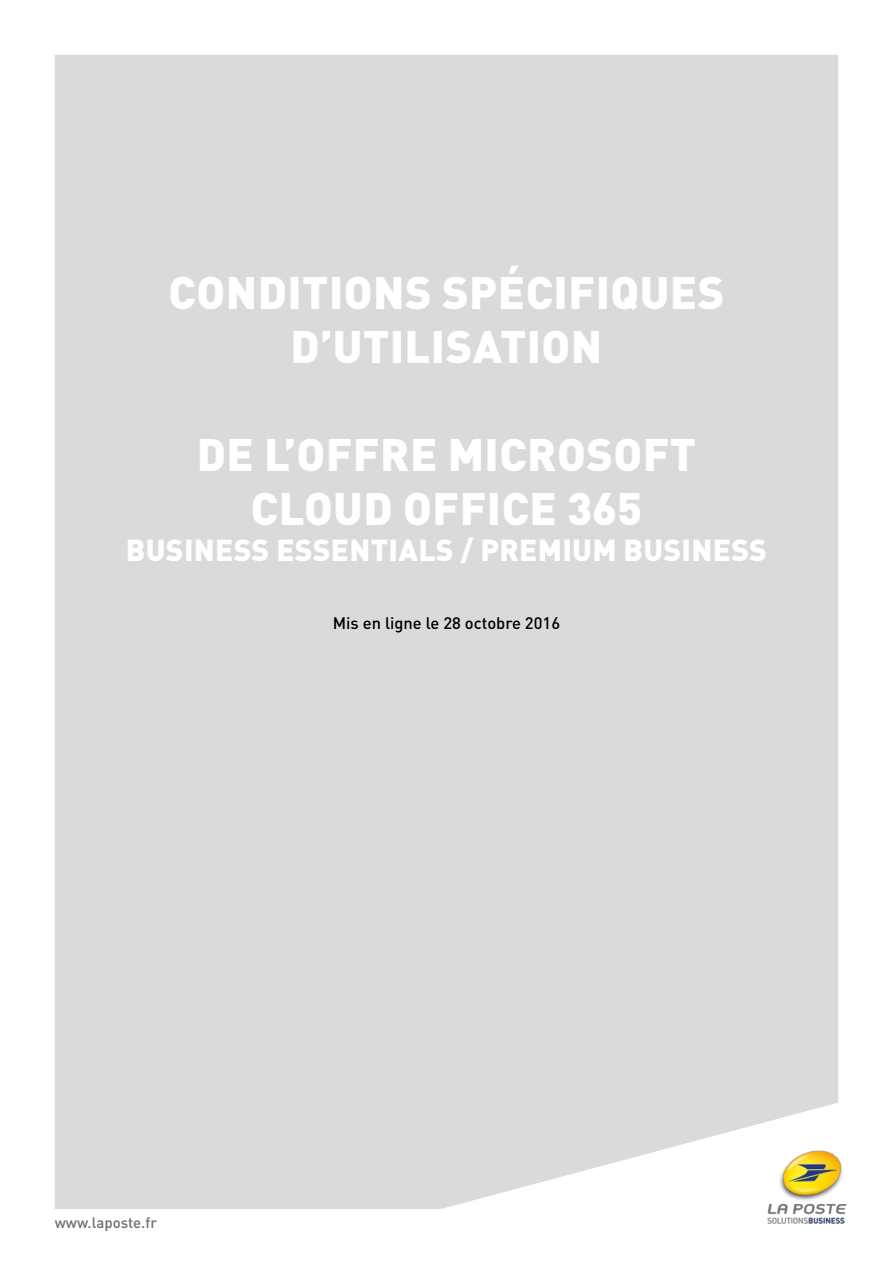
<style>
.page{position:relative;width:893px;height:1263px;background:#fff}
.page>*{position:absolute;margin:0;border:0;box-sizing:border-box;transform-origin:0 0}
.t1{font:900 45px/54px "DIN Pro";letter-spacing:.01em;color:#fff;text-align:center}
.t2{font:900 30px "DIN Pro";letter-spacing:.01em;color:#fff}
.t3{font:500 16.5px "DIN Pro";color:#000}
.t4{font:500 15px "DIN Pro";color:#706f6f}
</style>
<div class="page">
<div style="left:55px;top:55px;width:783px;height:1154px;background:#dadada"></div>
<img style="left:762px;top:1146px;width:85px;height:78px">
<p class="t1" style="left:169px;top:264px;width:557px">CONDITIONS SPÉCIFIQUES<br>D’UTILISATION</p>
<p class="t1" style="left:197px;top:426px;width:501px">DE L’OFFRE MICROSOFT<br>CLOUD OFFICE 365</p>
<p class="t2" style="left:126px;top:530px;width:643px">BUSINESS ESSENTIALS / PREMIUM BUSINESS</p>
<p class="t3" style="left:333px;top:612px;width:229px">Mis en ligne le 28 octobre 2016</p>
<p class="t4" style="left:55px;top:1212px;width:104px">www.laposte.fr</p>
</div>
